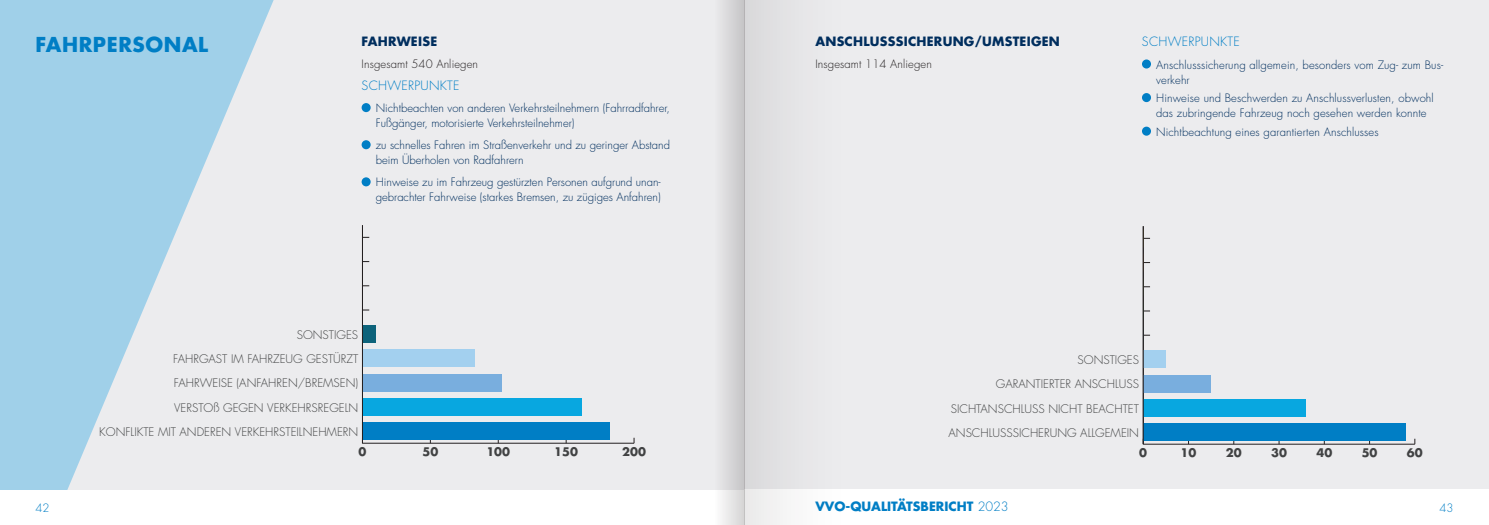
<style>
.page{position:relative;width:1489px;height:525px;background:#fff}
.page>*{position:absolute;margin:0;border:0;box-sizing:border-box;transform-origin:0 0}
.t1{font:700 20px "Futura Std";letter-spacing:.03em;color:#007ec5}
.t2{font:700 12.5px "Futura Std";letter-spacing:.02em;color:#002e5e}
.t3{font:700 12.5px "Futura Std";color:#007ec5}
.t4{font:300 12.5px "Futura Std";letter-spacing:.02em;color:#007ec5}
.t5{font:300 11.5px "Futura Std";color:#414243}
.t6{font:700 11.5px "Futura Std";color:#414243}
.t7{font:300 11.25px/15px "Futura Std";color:#002e5e}
.t8{font:300 11.25px "Futura Std";letter-spacing:.01em;color:#231f20}
.t9{font:300 11.25px "Futura Std";color:#007ec5}
.s1{font-weight:300}
</style>
<div class="page">
<div style="left:0;top:0;width:744px;height:489px;background:#ececee"></div>
<svg style="left:0;top:0;width:274px;height:489px;fill:#a0d0e9"></svg>
<div style="left:744px;top:0;width:744px;height:489px;background:#ececee"></div>
<svg style="left:744px;top:0;width:39px;height:524px;fill:#dedee0"></svg>
<svg style="left:698px;top:0;width:46px;height:524px"></svg>
<hr style="left:362px;top:442px;width:272px;height:1px;background:#231f20">
<div style="left:362px;top:325px;width:14px;height:18px;background:#0d637b"></div>
<div style="left:362px;top:349px;width:113px;height:18px;background:#a3d0ef"></div>
<div style="left:362px;top:374px;width:140px;height:17px;background:#79aede"></div>
<div style="left:362px;top:398px;width:220px;height:17px;background:#08a7e0"></div>
<div style="left:362px;top:422px;width:247px;height:17px;background:#007ec5"></div>
<hr style="left:362px;top:225px;width:1px;height:218px;background:#231f20">
<hr style="left:1143px;top:443px;width:271px;height:1px;background:#231f20">
<div style="left:1143px;top:350px;width:22px;height:18px;background:#a3d0ef"></div>
<div style="left:1143px;top:375px;width:68px;height:17px;background:#79aede"></div>
<div style="left:1143px;top:399px;width:163px;height:17px;background:#08a7e0"></div>
<div style="left:1143px;top:423px;width:262px;height:17px;background:#007ec5"></div>
<hr style="left:1142px;top:226px;width:1px;height:218px;background:#231f20">
<div style="left:361px;top:103px;width:9px;height:9px;background:#007ec5;border-radius:50%"></div>
<div style="left:361px;top:140px;width:9px;height:9px;background:#007ec5;border-radius:50%"></div>
<div style="left:361px;top:177px;width:9px;height:9px;background:#007ec5;border-radius:50%"></div>
<div style="left:1141px;top:59px;width:9px;height:9px;background:#007ec5;border-radius:50%"></div>
<svg style="left:1141px;top:93px;width:9px;height:9px"></svg>
<div style="left:1141px;top:127px;width:9px;height:9px;background:#007ec5;border-radius:50%"></div>
<h1 class="t1" style="left:35px;top:31px;width:174px">FAHRPERSONAL</h1>
<p class="t2" style="left:361px;top:33px;width:77px">FAHRWEISE</p>
<p class="t8" style="left:361px;top:57px;width:118px">Insgesamt 540 Anliegen</p>
<p class="t4" style="left:361px;top:78px;width:99px">SCHWERPUNKTE</p>
<p class="t7" style="left:376px;top:101px;width:296px">Nichtbeachten von anderen Verkehrsteilnehmern (Fahrradfahrer,<br>Fußgänger, motorisierte Verkehrsteilnehmer)</p>
<p class="t7" style="left:376px;top:138px;width:296px">zu schnelles Fahren im Straßenverkehr und zu geringer Abstand beim Überholen von Radfahrern</p>
<p class="t7" style="left:376px;top:175px;width:286px">Hinweise zu im Fahrzeug gestürzten Personen aufgrund unan&shy;gebrachter Fahrweise (starkes Bremsen, zu zügiges Anfahren)</p>
<p class="t2" style="left:815px;top:33px;width:246px">ANSCHLUSSSICHERUNG/UMSTEIGEN</p>
<p class="t8" style="left:815px;top:57px;width:118px">Insgesamt 114 Anliegen</p>
<p class="t4" style="left:1141px;top:34px;width:99px">SCHWERPUNKTE</p>
<p class="t7" style="left:1156px;top:57px;width:288px">Anschlusssicherung allgemein, besonders vom Zug- zum Bus&shy;verkehr</p>
<p class="t7" style="left:1156px;top:91px;width:279px">Hinweise und Beschwerden zu Anschlussverlusten, obwohl das zubringende Fahrzeug noch gesehen werden konnte</p>
<p class="t7" style="left:1156px;top:124px;width:224px">Nichtbeachtung eines garantierten Anschlusses</p>
<p class="t5" style="left:297px;top:327px;width:63px">SONSTIGES</p>
<p class="t5" style="left:173px;top:352px;width:186px">FAHRGAST IM FAHRZEUG GESTÜRZT</p>
<p class="t5" style="left:1077px;top:353px;width:63px">SONSTIGES</p>
<p class="t5" style="left:174px;top:376px;width:186px">FAHRWEISE (ANFAHREN/BREMSEN)</p>
<p class="t5" style="left:995px;top:377px;width:145px">GARANTIERTER ANSCHLUSS</p>
<p class="t5" style="left:174px;top:400px;width:185px">VERSTOß GEGEN VERKEHRSREGELN</p>
<p class="t5" style="left:950px;top:401px;width:190px">SICHTANSCHLUSS NICHT BEACHTET</p>
<p class="t5" style="left:99px;top:424px;width:260px">KONFLIKTE MIT ANDEREN VERKEHRSTEILNEHMERN</p>
<p class="t5" style="left:948px;top:425px;width:192px">ANSCHLUSSSICHERUNG ALLGEMEIN</p>
<p class="t6" style="left:358px;top:444px;width:9px">0</p>
<p class="t6" style="left:422px;top:444px;width:17px">50</p>
<p class="t6" style="left:486px;top:444px;width:25px">100</p>
<p class="t6" style="left:554px;top:444px;width:25px">150</p>
<p class="t6" style="left:622px;top:444px;width:25px">200</p>
<p class="t6" style="left:1139px;top:445px;width:9px">0</p>
<p class="t6" style="left:1180px;top:445px;width:17px">10</p>
<p class="t6" style="left:1225px;top:445px;width:17px">20</p>
<p class="t6" style="left:1270px;top:445px;width:17px">30</p>
<p class="t6" style="left:1316px;top:445px;width:17px">40</p>
<p class="t6" style="left:1361px;top:445px;width:17px">50</p>
<p class="t6" style="left:1406px;top:445px;width:17px">60</p>
<p class="t9" style="left:35px;top:500px;width:16px">42</p>
<p class="t3" style="left:815px;top:498px;width:195px">VVO-QUALITÄTSBERICHT <span class="s1">2023</span></p>
<p class="t9" style="left:1439px;top:500px;width:16px">43</p>
</div>
